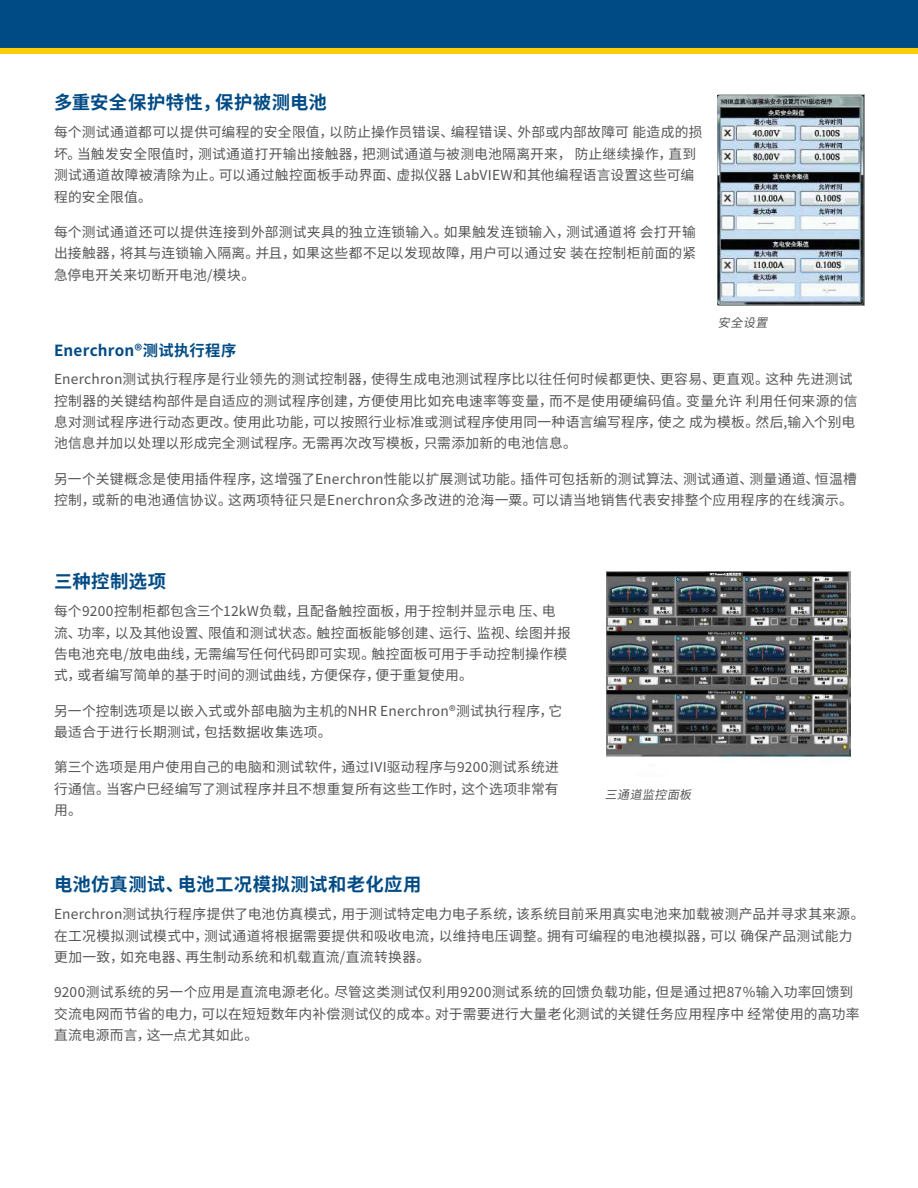
<style>
.page{position:relative;width:918px;height:1188px;background:#fff}
.page>*{position:absolute;margin:0;border:0;box-sizing:border-box;transform-origin:0 0}
.t1{font:700 18.3px "Noto Sans SC";letter-spacing:.02em;color:#004b85}
.t2{font:700 15.3px "Noto Sans SC";letter-spacing:.015em;color:#004b85}
.Body_Copy{font:13.8px/21.5px "Noto Sans SC";letter-spacing:.02em;color:#555}
.Caption_-_Descriptio{font:italic 12px "Noto Sans SC";color:#555}
</style>
<div class="page">
<div style="left:0;top:0;width:918px;height:50px;background:#004b85"></div>
<div style="left:0;top:48px;width:918px;height:6px;background:#ffcd03"></div>
<img style="left:718px;top:95px;width:147px;height:211px">
<img style="left:606px;top:572px;width:244px;height:186px">
<p class="t1" style="left:54px;top:92px;width:274px">多重安全保护特性，保护被测电池</p>
<p class="Body_Copy" style="left:54px;top:122px;width:650px">每个测试通道都可以提供可编程的安全限值，以防止操作员错误、编程错误、外部或内部故障可 能造成的损坏。当触发安全限值时，测试通道打开输出接触器，把测试通道与被测电池隔离开来， 防止继续操作，直到测试通道故障被清除为止。可以通过触控面板手动界面、虚拟仪器 LabVIEW和其他编程语言设置这些可编程的安全限值。</p>
<p class="Body_Copy" style="left:54px;top:221px;width:644px;text-align:justify">每个测试通道还可以提供连接到外部测试夹具的独立连锁输入。如果触发连锁输入，测试通道将 会打开输出接触器，将其与连锁输入隔离。并且，如果这些都不足以发现故障，用户可以通过安 装在控制柜前面的紧急停电开关来切断开电池/模块。</p>
<p class="Caption_-_Descriptio" style="left:718px;top:315px;width:57px">安全设置</p>
<p class="t2" style="left:54px;top:342px;width:184px">Enerchron®测试执行程序</p>
<p class="Body_Copy" style="left:54px;top:369px;width:805px">Enerchron测试执行程序是行业领先的测试控制器，使得生成电池测试程序比以往任何时候都更快、更容易、更直观。这种 先进测试控制器的关键结构部件是自适应的测试程序创建，方便使用比如充电速率等变量，而不是使用硬编码值。变量允许 利用任何来源的信息对测试程序进行动态更改。使用此功能，可以按照行业标准或测试程序使用同一种语言编写程序，使之 成为模板。然后,输入个别电池信息并加以处理以形成完全测试程序。无需再次改写模板，只需添加新的电池信息。</p>
<p class="Body_Copy" style="left:54px;top:468px;width:804px">另一个关键概念是使用插件程序，这增强了Enerchron性能以扩展测试功能。插件可包括新的测试算法、测试通道、测量通道、恒温槽控制，或新的电池通信协议。这两项特征只是Enerchron众多改进的沧海一粟。可以请当地销售代表安排整个应用程序的在线演示。</p>
<p class="t1" style="left:54px;top:571px;width:114px">三种控制选项</p>
<p class="Body_Copy" style="left:54px;top:601px;width:519px">每个9200控制柜都包含三个12kW负载，且配备触控面板，用于控制并显示电 压、电流、功率，以及其他设置、限值和测试状态。触控面板能够创建、运行、监视、绘图并报告电池充电/放电曲线，无需编写任何代码即可实现。触控面板可用于手动控制操作模式，或者编写简单的基于时间的测试曲线，方便保存，便于重复使用。</p>
<p class="Body_Copy" style="left:54px;top:700px;width:510px">另一个控制选项是以嵌入式或外部电脑为主机的NHR Enerchron®测试执行程序，它最适合于进行长期测试，包括数据收集选项。</p>
<p class="Body_Copy" style="left:54px;top:757px;width:507px;text-align:justify">第三个选项是用户使用自己的电脑和测试软件，通过IVI驱动程序与9200测试系统进行通信。当客户巳经编写了测试程序并且不想重复所有这些工作时，这个选项非常有用。</p>
<p class="Caption_-_Descriptio" style="left:605px;top:788px;width:94px">三通道监控面板</p>
<p class="t1" style="left:54px;top:874px;width:369px">电池仿真测试、电池工况模拟测试和老化应用</p>
<p class="Body_Copy" style="left:54px;top:904px;width:812px">Enerchron测试执行程序提供了电池仿真模式，用于测试特定电力电子系统，该系统目前釆用真实电池来加载被测产品并寻求 其来源。在工况模拟测试模式中，测试通道将根据需要提供和吸收电流，以维持电压调整。拥有可编程的电池模拟器，可以 确保产品测试能力更加一致，如充电器、再生制动系统和机载直流/直流转换器。</p>
<p class="Body_Copy" style="left:54px;top:982px;width:807px">9200测试系统的另一个应用是直流电源老化。尽管这类测试仅利用9200测试系统的回馈负载功能，但是通过把87%输入功率回馈到交流电网而节省的电力，可以在短短数年内补偿测试仪的成本。对于需要进行大量老化测试的关键任务应用程序中 经常使用的高功率直流电源而言，这一点尤其如此。</p>
</div>
